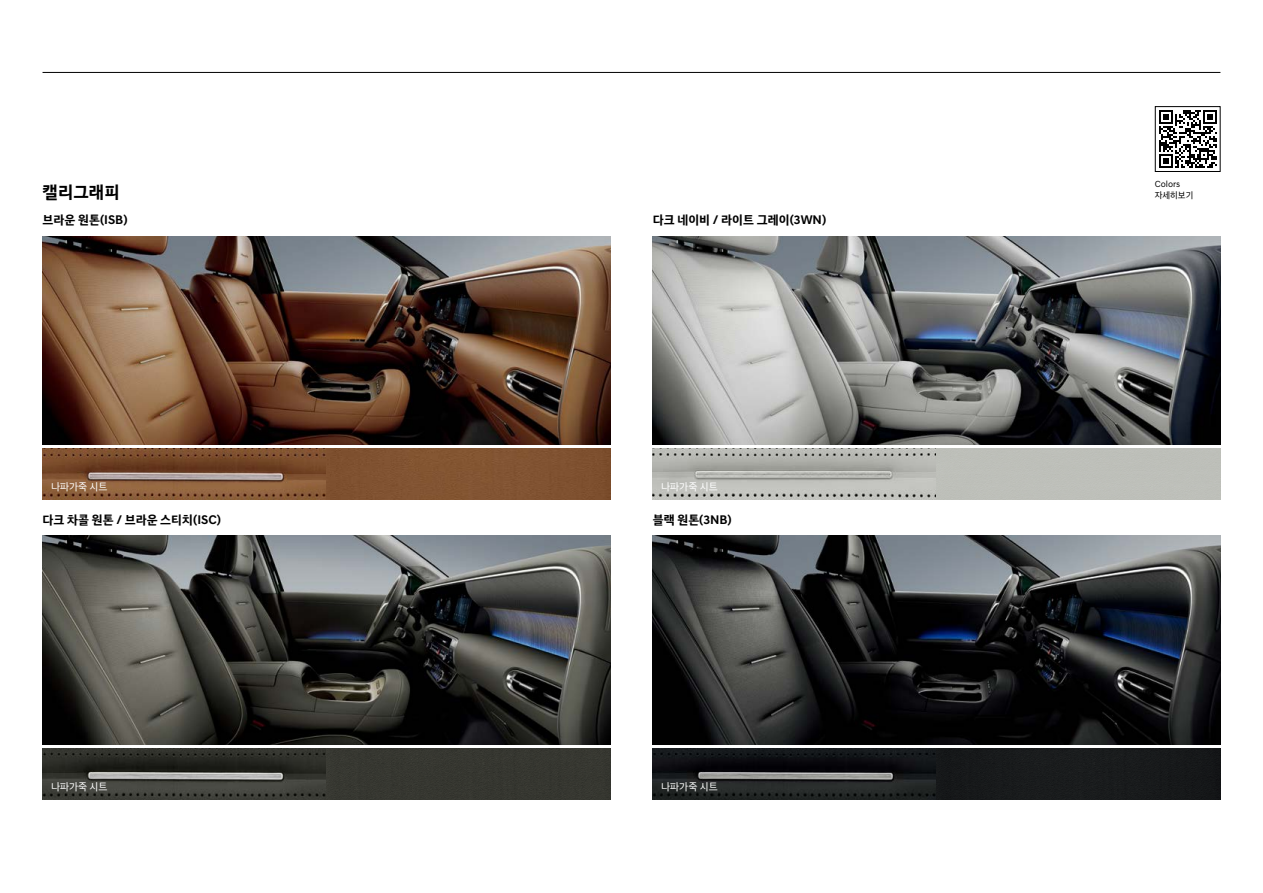
<style>
.page{position:relative;width:1263px;height:893px;background:#fff}
.page>*{position:absolute;margin:0;border:0;box-sizing:border-box;transform-origin:0 0}
.t1{font:18px "Hyundai Sans Head KROTF Medium";color:#000}
.t2{font:12.75px "Hyundai Sans Text KROTF Bold";color:#000}
.t3{font:10.5px "Hyundai Sans Text KROTF Regular";color:#fff}
.t4{font:9px/11.2px "Hyundai Sans Text KROTF Regular";color:#000}
</style>
<div class="page">
<img style="left:43px;top:536px;width:567px;height:208px">
<img style="left:43px;top:748px;width:567px;height:51px">
<img style="left:653px;top:536px;width:567px;height:208px">
<img style="left:43px;top:236px;width:567px;height:208px">
<img style="left:43px;top:449px;width:567px;height:51px">
<img style="left:653px;top:236px;width:567px;height:208px">
<img style="left:653px;top:449px;width:567px;height:51px">
<img style="left:653px;top:748px;width:567px;height:51px">
<svg style="left:1159px;top:110px;width:57px;height:58px"></svg>
<div style="left:1155px;top:106px;width:65px;height:66px;border:1px solid #000"></div>
<hr style="left:43px;top:72px;width:1177px;height:1px;background:#000">
<h1 class="t1" style="left:43px;top:181px;width:79px">캘리그래피</h1>
<p class="t2" style="left:43px;top:212px;width:87px">브라운 원톤(ISB)</p>
<p class="t2" style="left:653px;top:212px;width:175px">다크 네이비 / 라이트 그레이(3WN)</p>
<p class="t3" style="left:51px;top:480px;width:58px">나파가죽 시트</p>
<p class="t3" style="left:661px;top:480px;width:58px">나파가죽 시트</p>
<p class="t2" style="left:43px;top:511px;width:180px">다크 차콜 원톤 / 브라운 스티치(ISC)</p>
<p class="t2" style="left:653px;top:511px;width:81px">블랙 원톤(3NB)</p>
<p class="t3" style="left:51px;top:780px;width:58px">나파가죽 시트</p>
<p class="t3" style="left:661px;top:780px;width:58px">나파가죽 시트</p>
<p class="t4" style="left:1155px;top:178px;width:40px">Colors 자세히보기</p>
</div>
